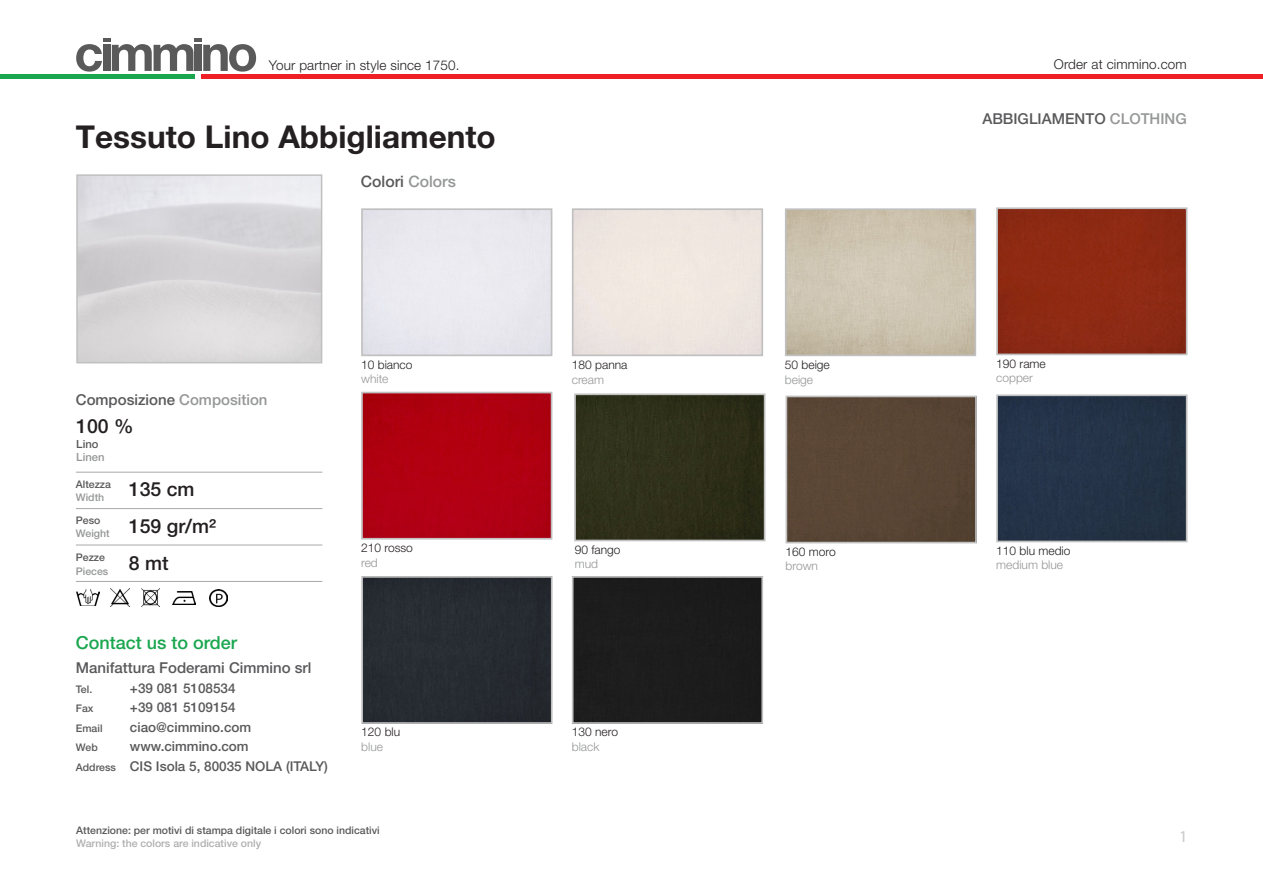
<style>
.page{position:relative;width:1263px;height:893px;background:#fff}
.page>*{position:absolute;margin:0;border:0;box-sizing:border-box;transform-origin:0 0}
.titolo_articolo{font:700 31.5px "Helvetica Neue LT Pro";color:#241f21}
.composizione_articol{font:500 19.5px "Helvetica Neue LT Pro";color:#231f20}
.composizione_articol-2{font:500 18px "Helvetica Neue LT Pro";color:#1aa64f}
.Numeri_pagine{font:16.5px "Myriad Pro";color:#cbc8c9}
.composizione_articol-3{font:500 15.75px "Helvetica Neue LT Pro";color:#59595b}
.composizione_articol-4{font:500 15px "Helvetica Neue LT Pro";color:#59595b}
.composizione_articol-5{font:500 13.5px "Helvetica Neue LT Pro";color:#59595b}
.t1{font:300 13.5px "Helvetica Neue LT Pro";letter-spacing:.01em;color:#231f20}
.t2{font:300 13.5px "Helvetica Neue LT Pro";letter-spacing:.01em;color:#241f21}
.didascalie{font:300 12px "Helvetica Neue LT Pro";color:#231f20}
.didascalie-2{font:300 12px "Helvetica Neue LT Pro";color:#959696}
.didascalie-3{font:300 12px "Helvetica Neue LT Pro";color:#241f21}
.composizione_articol-6{font:500 11.25px "Helvetica Neue LT Pro";color:#959696}
.composizione_articol-7{font:500 11.25px "Helvetica Neue LT Pro";color:#59595b}
.composizione_articol-8{font:500 10.5px "Helvetica Neue LT Pro";color:#59595b}
.composizione_articol-9{font:500 10.5px "Helvetica Neue LT Pro";color:#b0afaf}
.composizione_articol-10{font:500 10.5px "Helvetica Neue LT Pro";color:#959696}
.s1{color:#959696}
.s2{font-size:10.5px}
</style>
<div class="page">
<svg style="left:76px;top:38px;width:180px;height:34px"></svg>
<div style="left:202px;top:74px;width:1061px;height:5px;background:#ee2026"></div>
<div style="left:0;top:74px;width:195px;height:5px;background:#1aa64f"></div>
<div style="left:76px;top:174px;width:246px;height:189px;border:2px solid #c0c0c0"></div>
<div style="left:361px;top:208px;width:191px;height:148px;border:2px solid #c0c0c0"></div>
<div style="left:572px;top:208px;width:191px;height:148px;border:2px solid #c0c0c0"></div>
<div style="left:785px;top:208px;width:191px;height:148px;border:2px solid #c0c0c0"></div>
<div style="left:788px;top:399px;width:186px;height:141px;background:#5a4634"></div>
<div style="left:785px;top:396px;width:192px;height:147px;border:2px solid #c0c0c0"></div>
<div style="left:999px;top:397px;width:185px;height:142px;background:#233246"></div>
<div style="left:996px;top:394px;width:191px;height:148px;border:2px solid #c0c0c0"></div>
<div style="left:575px;top:579px;width:185px;height:142px;background:#1c1c1c"></div>
<div style="left:572px;top:576px;width:191px;height:148px;border:2px solid #c0c0c0"></div>
<div style="left:364px;top:395px;width:185px;height:142px;background:#b00011"></div>
<div style="left:361px;top:392px;width:191px;height:148px;border:2px solid #c0c0c0"></div>
<div style="left:364px;top:579px;width:186px;height:142px;background:#262b32"></div>
<div style="left:361px;top:576px;width:192px;height:148px;border:2px solid #c0c0c0"></div>
<div style="left:999px;top:210px;width:185px;height:142px;background:#8d2a13"></div>
<div style="left:996px;top:207px;width:191px;height:148px;border:2px solid #c0c0c0"></div>
<div style="left:577px;top:396px;width:185px;height:142px;background:#2e2f19"></div>
<div style="left:574px;top:393px;width:191px;height:148px;border:2px solid #c0c0c0"></div>
<hr style="left:76px;top:581px;width:246px;height:1px;background:#a8a9ad">
<hr style="left:76px;top:472px;width:246px;height:1px;background:#a8a9ad">
<hr style="left:76px;top:545px;width:246px;height:1px;background:#a8a9ad">
<hr style="left:76px;top:508px;width:246px;height:1px;background:#a8a9ad">
<img style="left:110px;top:589px;width:19px;height:18px">
<img style="left:172px;top:591px;width:24px;height:13px">
<img style="left:210px;top:589px;width:17px;height:17px">
<img style="left:77px;top:590px;width:22px;height:15px">
<img style="left:141px;top:588px;width:18px;height:18px">
<p class="t1" style="left:269px;top:57px;width:192px">Your partner in style since 1750.</p>
<p class="t2" style="left:1054px;top:56px;width:134px">Order at cimmino.com</p>
<p class="titolo_articolo" style="left:76px;top:117px;width:421px">Tessuto Lino Abbigliamento</p>
<p class="composizione_articol-3" style="left:361px;top:172px;width:97px">Colori <span class="s1">Colors</span></p>
<p class="composizione_articol-4" style="left:76px;top:391px;width:193px">Composizione <span class="s1">Composition</span></p>
<p class="composizione_articol" style="left:76px;top:414px;width:59px">100 %</p>
<p class="composizione_articol-7" style="left:76px;top:437px;width:24px">Lino</p>
<p class="composizione_articol-6" style="left:76px;top:450px;width:30px">Linen</p>
<p class="composizione_articol-8" style="left:76px;top:478px;width:37px">Altezza</p>
<p class="composizione_articol-10" style="left:76px;top:491px;width:30px">Width</p>
<p class="composizione_articol-8" style="left:76px;top:514px;width:26px">Peso</p>
<p class="composizione_articol-10" style="left:76px;top:527px;width:35px">Weight</p>
<p class="composizione_articol-8" style="left:76px;top:551px;width:31px">Pezze</p>
<p class="composizione_articol-10" style="left:76px;top:565px;width:34px">Pieces</p>
<p class="composizione_articol" style="left:129px;top:478px;width:67px">135 cm</p>
<p class="composizione_articol" style="left:129px;top:514px;width:89px">159 gr/m²</p>
<p class="composizione_articol" style="left:129px;top:551px;width:41px">8 mt</p>
<p class="composizione_articol-2" style="left:76px;top:631px;width:163px">Contact us to order</p>
<p class="composizione_articol-4" style="left:76px;top:659px;width:237px">Manifattura Foderami Cimmino srl</p>
<p class="composizione_articol-8" style="left:76px;top:683px;width:18px">Tel.</p>
<p class="composizione_articol-5" style="left:130px;top:680px;width:107px">+39 081 5108534</p>
<p class="composizione_articol-8" style="left:76px;top:702px;width:19px">Fax</p>
<p class="composizione_articol-5" style="left:130px;top:700px;width:107px">+39 081 5109154</p>
<p class="composizione_articol-8" style="left:76px;top:722px;width:28px">Email</p>
<p class="composizione_articol-5" style="left:130px;top:719px;width:123px">ciao@cimmino.com</p>
<p class="composizione_articol-8" style="left:76px;top:741px;width:23px">Web</p>
<p class="composizione_articol-5" style="left:130px;top:739px;width:120px">www.cimmino.com</p>
<p class="composizione_articol-5" style="left:76px;top:758px;width:254px"><span class="s2">Address</span> CIS Isola 5, 80035 NOLA (ITALY)</p>
<p class="didascalie" style="left:361px;top:357px;width:53px">10 bianco</p>
<p class="didascalie-2" style="left:361px;top:372px;width:29px">white</p>
<p class="didascalie-3" style="left:361px;top:540px;width:53px">210 rosso</p>
<p class="didascalie-2" style="left:361px;top:555px;width:18px">red</p>
<p class="didascalie" style="left:361px;top:725px;width:40px">120 blu</p>
<p class="didascalie-2" style="left:361px;top:739px;width:23px">blue</p>
<p class="composizione_articol-8" style="left:76px;top:824px;width:305px">Attenzione: per motivi di stampa digitale i colori sono indicativi</p>
<p class="composizione_articol-9" style="left:76px;top:837px;width:186px">Warning: the colors are indicative only</p>
<p class="didascalie" style="left:572px;top:357px;width:57px">180 panna</p>
<p class="didascalie-2" style="left:572px;top:372px;width:34px">cream</p>
<p class="didascalie" style="left:575px;top:542px;width:47px">90 fango</p>
<p class="didascalie-2" style="left:575px;top:557px;width:25px">mud</p>
<p class="didascalie" style="left:572px;top:725px;width:48px">130 nero</p>
<p class="didascalie-2" style="left:572px;top:739px;width:29px">black</p>
<p class="didascalie" style="left:785px;top:357px;width:46px">50 beige</p>
<p class="didascalie-2" style="left:785px;top:372px;width:30px">beige</p>
<p class="didascalie" style="left:785px;top:544px;width:52px">160 moro</p>
<p class="didascalie-2" style="left:785px;top:559px;width:34px">brown</p>
<p class="composizione_articol-4" style="left:982px;top:110px;width:206px">ABBIGLIAMENTO <span class="s1">CLOTHING</span></p>
<p class="didascalie" style="left:996px;top:356px;width:51px">190 rame</p>
<p class="didascalie-2" style="left:996px;top:371px;width:38px">copper</p>
<p class="didascalie" style="left:996px;top:543px;width:76px">110 blu medio</p>
<p class="didascalie-2" style="left:996px;top:558px;width:68px">medium blue</p>
<p class="Numeri_pagine" style="left:1179px;top:827px;width:10px">1</p>
</div>
